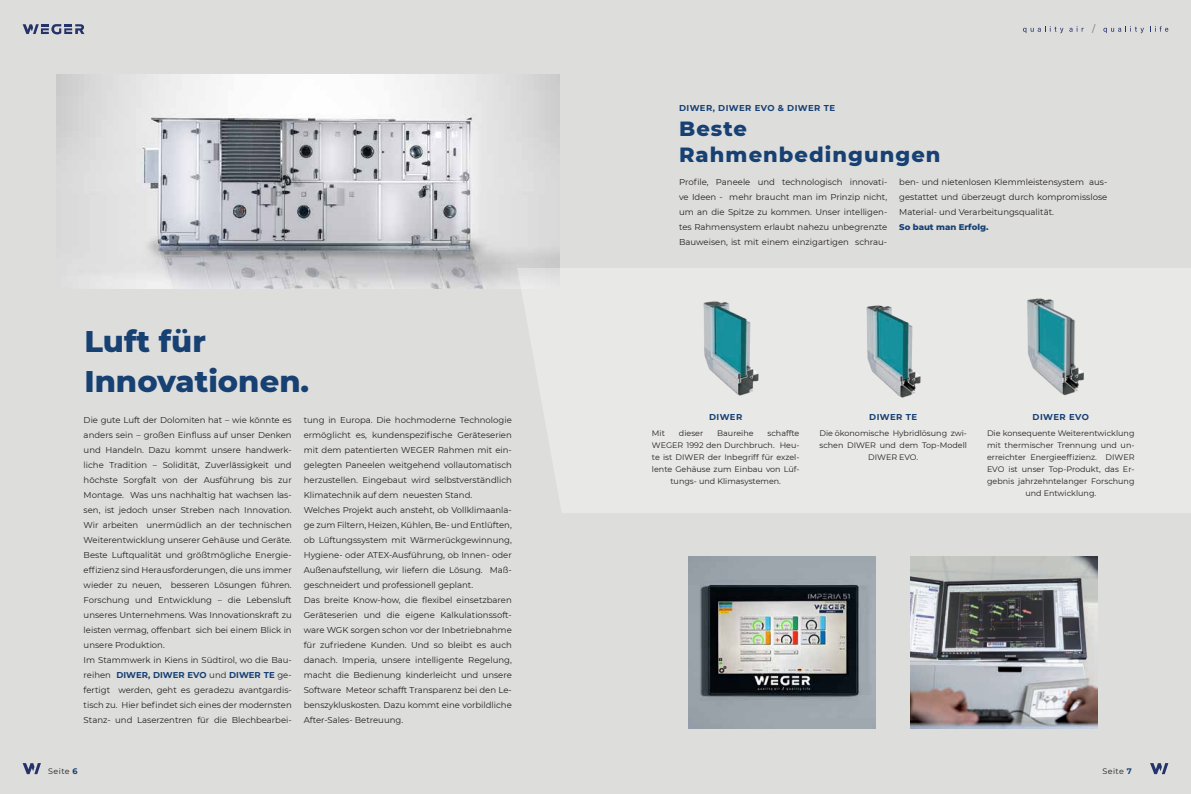
<style>
.page{position:relative;width:1191px;height:794px;background:#dddddb}
.page>*{position:absolute;margin:0;border:0;box-sizing:border-box;transform-origin:0 0}
.t1{font:800 30.5px/40px "Montserrat";color:#174073}
.t2{font:800 21px/25.2px "Montserrat";letter-spacing:.05em;color:#174073}
.t3{font:8.5px/15px "Montserrat";color:#231f20}
.t4{font:700 8.5px "Montserrat";letter-spacing:.045em;color:#174073}
.t5{font:800 8.5px "Montserrat";color:#174073}
.t6{font:8px/12px "Montserrat";color:#231f20;text-align:center}
.s1{font-weight:700;color:#174073}
</style>
<div class="page">
<svg style="left:1150px;top:763px;width:18px;height:11px"></svg>
<svg style="left:23px;top:763px;width:18px;height:11px"></svg>
<svg style="left:1091px;top:24px;width:4px;height:9px"></svg>
<svg style="left:1103px;top:26px;width:41px;height:7px"></svg>
<svg style="left:1150px;top:26px;width:18px;height:6px"></svg>
<svg style="left:1023px;top:26px;width:40px;height:7px"></svg>
<svg style="left:1069px;top:26px;width:14px;height:6px"></svg>
<svg style="left:23px;top:24px;width:61px;height:10px"></svg>
<img style="left:57px;top:75px;width:502px;height:214px">
<div style="left:517px;top:268px;width:674px;height:245px;background:#e8e8e6"></div>
<img style="left:689px;top:299px;width:76px;height:100px">
<img style="left:1012px;top:295px;width:79px;height:104px">
<img style="left:854px;top:299px;width:74px;height:100px">
<img style="left:688px;top:556px;width:188px;height:172px">
<img style="left:910px;top:556px;width:187px;height:172px">
<h1 class="t1" style="left:84px;top:320px;width:226px">Luft für<br>Innovationen.</h1>
<p class="t3" style="left:84px;top:412px;width:210px">Die gute Luft der Dolomiten hat – wie könnte es anders sein – großen Einfluss auf unser Denken und Handeln. Dazu kommt unsere handwerk&shy;liche Tradition – Solidität, Zuverlässigkeit und höchste Sorgfalt von der Ausführung bis zur Montage. Was uns nachhaltig hat wachsen las&shy;sen, ist jedoch unser Streben nach Innovation.<br>Wir arbeiten unermüdlich an der technischen Weiterentwicklung unserer Gehäuse und Geräte.<br>Beste Luftqualität und größtmögliche Energie&shy;effizienz sind Herausforderungen, die uns immer wieder zu neuen, besseren Lösungen führen.<br>Forschung und Entwicklung – die Lebensluft unseres Unternehmens. Was Innovationskraft zu leisten vermag, offenbart sich bei einem Blick in unsere Produktion.<br>Im Stammwerk in Kiens in Südtirol, wo die Bau&shy;reihen <span class="s1">DIWER, DIWER EVO</span> und <span class="s1">DIWER TE</span> ge&shy;fertigt werden, geht es geradezu avantgardis&shy;tisch zu. Hier befindet sich eines der modernsten Stanz- und Laserzentren für die Blechbearbei-</p>
<p class="t3" style="left:304px;top:412px;width:210px">tung in Europa. Die hochmoderne Technologie ermöglicht es, kundenspezifische Geräteserien mit dem patentierten WEGER Rahmen mit ein&shy;gelegten Paneelen weitgehend vollautomatisch herzustellen. Eingebaut wird selbstverständlich Klimatechnik auf dem neuesten Stand.<br>Welches Projekt auch ansteht, ob Vollklimaanla&shy;ge zum Filtern, Heizen, Kühlen, Be- und Entlüften, ob Lüftungssystem mit Wärmerückgewinnung, Hygiene- oder ATEX-Ausführung, ob Innen- oder Außenaufstellung, wir liefern die Lösung. Maß&shy;geschneidert und professionell geplant.<br>Das breite Know-how, die flexibel einsetzbaren Geräteserien und die eigene Kalkulationssoft&shy;ware WGK sorgen schon vor der Inbetriebnahme für zufriedene Kunden. Und so bleibt es auch danach. Imperia, unsere intelligente Regelung, macht die Bedienung kinderleicht und unsere Software Meteor schafft Transparenz bei den Le&shy;benszykluskosten. Dazu kommt eine vorbildliche After-Sales- Betreuung.</p>
<p class="t4" style="left:679px;top:102px;width:157px">DIWER, DIWER EVO &amp; DIWER TE</p>
<h2 class="t2" style="left:679px;top:115px;width:263px">Beste<br>Rahmenbedingungen</h2>
<p class="t3" style="left:679px;top:174px;width:210px;text-align:justify">Profile, Paneele und technologisch innovati&shy;ve Ideen - mehr braucht man im Prinzip nicht, um an die Spitze zu kommen. Unser intelligen&shy;tes Rahmensystem erlaubt nahezu unbegrenzte Bauweisen, ist mit einem einzigartigen schrau-</p>
<p class="t3" style="left:899px;top:174px;width:210px;text-align:justify">ben- und nietenlosen Klemmleistensystem aus&shy;gestattet und überzeugt durch kompromisslose Material- und Verarbeitungsqualität.</p>
<p class="t5" style="left:899px;top:221px;width:91px">So baut man Erfolg.</p>
<p class="t4" style="left:709px;top:411px;width:35px">DIWER</p>
<p class="t6" style="left:652px;top:427px;width:15px">Mit</p>
<p class="t6" style="left:679px;top:427px;width:26px">dieser</p>
<p class="t6" style="left:717px;top:427px;width:38px">Baureihe</p>
<p class="t6" style="left:767px;top:427px;width:33px">schaffte</p>
<p class="t6" style="left:652px;top:439px;width:149px">WEGER 1992 den Durchbruch. Heu-</p>
<p class="t6" style="left:652px;top:451px;width:149px">te ist DIWER der Inbegriff für exzel-</p>
<p class="t6" style="left:652px;top:463px;width:149px">lente Gehäuse zum Einbau von Lüf-</p>
<p class="t6" style="left:670px;top:475px;width:112px">tungs- und Klimasystemen.</p>
<p class="t4" style="left:869px;top:411px;width:49px">DIWER TE</p>
<p class="t6" style="left:819px;top:427px;width:149px">Die ökonomische Hybridlösung zwi&shy;schen DIWER und dem Top-Modell<br>DIWER EVO.</p>
<p class="t4" style="left:1032px;top:411px;width:58px">DIWER EVO</p>
<p class="t6" style="left:987px;top:427px;width:149px">Die konsequente Weiterentwicklung mit thermischer Trennung und un&shy;erreichter Energieeffizienz. DIWER<br>EVO ist unser Top-Produkt, das Er&shy;gebnis jahrzehntelanger Forschung und Entwicklung.</p>
<p class="t6" style="left:48px;top:765px;width:31px">Seite <span class="s1">6</span></p>
<p class="t6" style="left:1102px;top:765px;width:31px">Seite <span class="s1">7</span></p>
</div>
